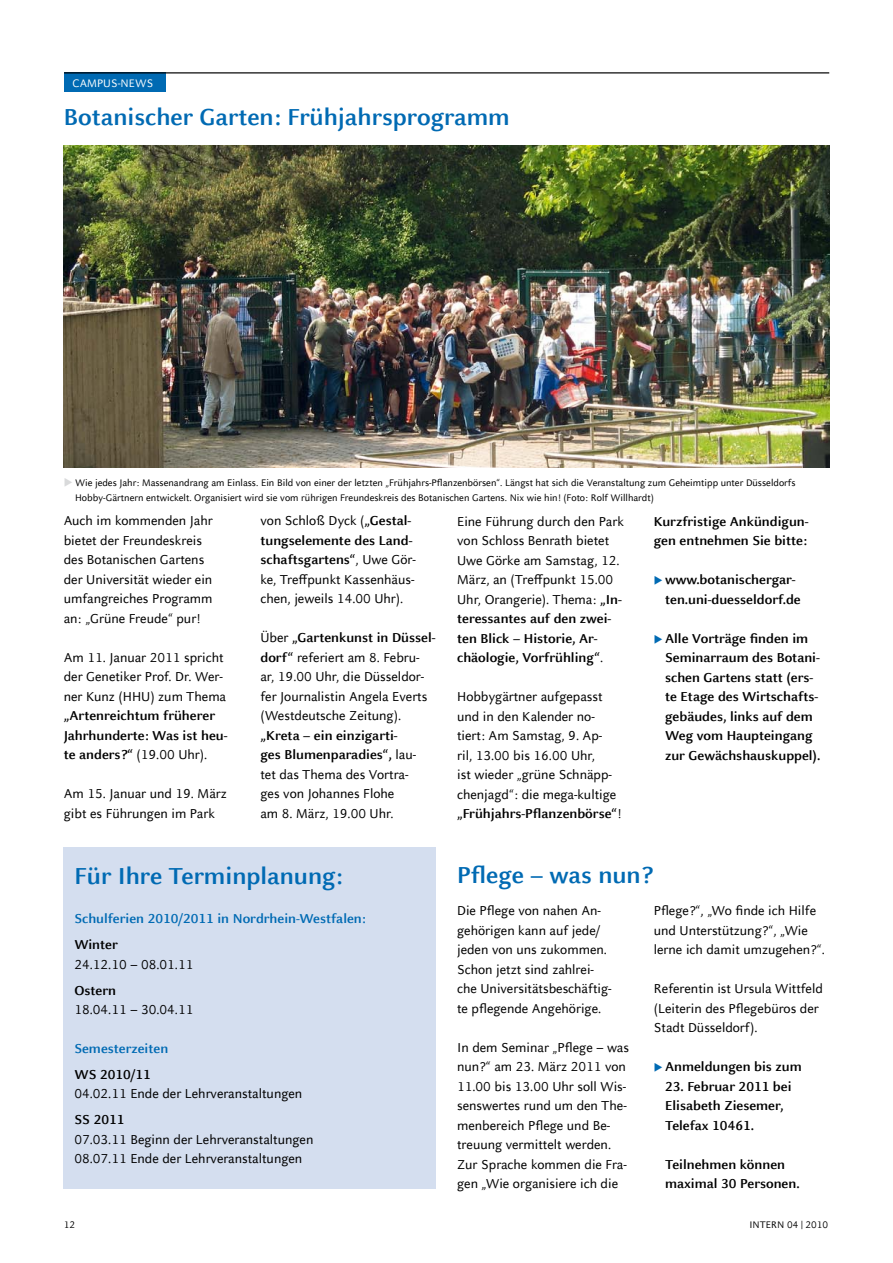
<style>
.page{position:relative;width:893px;height:1263px;background:#fff}
.page>*{position:absolute;margin:0;border:0;box-sizing:border-box;transform-origin:0 0}
.t1{font:700 25.5px "Celeste Sans Offc Pro";color:#006ab3}
.t2{font:14.25px/19.5px "Celeste Sans Offc Pro";color:#000}
.t3{font:700 14.25px/19.5px "Celeste Sans Offc Pro";color:#000}
.t4{font:700 14.25px "Celeste Sans Offc Pro";color:#006ab3}
.t5{font:12px "Celeste Sans Offc Pro";letter-spacing:.005em;color:#fff}
.t6{font:10.5px/14.7px "Celeste Sans Offc Pro";color:#000}
.s1{color:#d9dadb}
.s2{font-weight:700}
.s3{font-weight:400}
.s4{color:#006ab3}
</style>
<div class="page">
<div style="left:64px;top:72px;width:101px;height:20px;background:#006ab3"></div>
<hr style="left:64px;top:72px;width:765px;height:1px;background:#000">
<div style="left:64px;top:847px;width:372px;height:342px;background:#d4deef"></div>
<img style="left:64px;top:145px;width:765px;height:322px">
<p class="t5" style="left:73px;top:75px;width:81px">CAMPUS-NEWS</p>
<h1 class="t1" style="left:64px;top:101px;width:447px">Botanischer Garten: Frühjahrsprogramm</h1>
<p class="t6" style="left:75px;top:475px;width:722px;text-indent:-11px"><span class="s1">◆</span> Wie jedes Jahr: Massenandrang am Einlass. Ein Bild von einer der letzten „Frühjahrs-Pflanzenbörsen“. Längst hat sich die Veranstaltung zum Geheimtipp unter Düsseldorfs<br>Hobby-Gärtnern entwickelt. Organisiert wird sie vom rührigen Freundeskreis des Botanischen Gartens. Nix wie hin! (Foto: Rolf Willhardt)</p>
<p class="t2" style="left:457px;top:511px;width:168px">Eine Führung durch den Park von Schloss Benrath bietet<br>Uwe Görke am Samstag, 12.<br>März, an (Treffpunkt 15.00<br>U hr, Orangerie). Thema: <span class="s2">„In&shy;teressantes auf den zwei&shy;ten Blick – Historie, Ar&shy;chäologie, Vorfrühling“</span>.</p>
<p class="t2" style="left:457px;top:687px;width:166px">Hobbygärtner aufgepasst und in den Kalender no&shy;tiert: Am Samstag, 9. Ap-<br>ril, 13.00 bis 16.00 U hr,<br>ist wieder „grüne Schnäpp&shy;chenjagd“: die mega-kultige <span class="s2">„Frühjahrs-Pflanzenbörse“</span>!</p>
<p class="t2" style="left:260px;top:511px;width:157px">von Schloß Dyck (<span class="s2">„Gestal&shy;tungselemente des Land&shy;schaftsgartens“</span>, Uwe Gör&shy;ke, Treffpunkt Kassenhäus&shy;chen, jeweils 14.00 U hr).</p>
<p class="t2" style="left:260px;top:628px;width:177px">Über <span class="s2">„Gartenkunst in Düssel&shy;dorf“</span> referiert am 8. Febru&shy;ar, 19.00 U hr, die Düsseldor&shy;fer Journalistin Angela Everts (Westdeutsche Zeitung).</p>
<p class="t2" style="left:260px;top:725px;width:157px"><span class="s2">„Kreta – ein einzigarti&shy;ges Blumenparadies“,</span> lau&shy;tet das Thema des Vortra&shy;ges von Johannes Flohe<br>am 8. März, 19.00 U hr.</p>
<p class="t2" style="left:64px;top:511px;width:150px">Auch im kommenden Jahr bietet der Freundeskreis des Botanischen Gartens der U niversität wieder ein umfangreiches Programm an: „Grüne Freude“ pur!</p>
<p class="t2" style="left:64px;top:647px;width:164px">Am 11. Januar 2011 spricht der Genetiker Prof. Dr. Wer&shy;ner Kunz (HHU) zum Thema</p>
<p class="t3" style="left:64px;top:705px;width:165px">„Artenreichtum früherer<br>Jahrhunderte: Was ist heu&shy;te anders?“ <span class="s3">(19.00 U hr).</span></p>
<p class="t2" style="left:64px;top:784px;width:165px">Am 15. Januar und 19. März gibt es Führungen im Park</p>
<p class="t3" style="left:654px;top:511px;width:156px">Kurzfristige Ankündigun&shy;gen entnehmen Sie bitte:</p>
<p class="t3" style="left:665px;top:570px;width:137px;text-indent:-11px"><span class="s4">◆</span> www.botanischergar&shy;ten.uni-duesseldorf.de</p>
<p class="t3" style="left:665px;top:628px;width:157px;text-indent:-11px"><span class="s4">◆</span> Alle Vorträge finden im<br>Seminarraum des Botani&shy;schen Gartens statt (ers&shy;te Etage des Wirtschafts&shy;gebäudes, links auf dem<br>Weg vom Haupteingang zur Gewächshauskuppel).</p>
<h1 class="t1" style="left:74px;top:860px;width:270px">Für Ihre Terminplanung:</h1>
<p class="t4" style="left:74px;top:910px;width:293px">Schulferien 2010/2011 in Nordrhein-Westfalen:</p>
<p class="t3" style="left:74px;top:934px;width:45px">Winter</p>
<p class="t2" style="left:74px;top:954px;width:121px">24.12.10 – 08.01.11</p>
<p class="t3" style="left:74px;top:980px;width:43px">Ostern</p>
<p class="t2" style="left:74px;top:999px;width:121px">18.04.11 – 30.04.11</p>
<p class="t4" style="left:74px;top:1039px;width:95px">Semesterzeiten</p>
<p class="t3" style="left:74px;top:1064px;width:78px">WS 2010/11</p>
<p class="t2" style="left:74px;top:1084px;width:229px">04.02.11 Ende der Lehrveranstaltungen</p>
<p class="t3" style="left:74px;top:1109px;width:52px">SS 2011</p>
<p class="t2" style="left:74px;top:1129px;width:240px">07.03.11 Beginn der Lehrveranstaltungen<br>08.07.11 Ende der Lehrveranstaltungen</p>
<h1 class="t1" style="left:457px;top:859px;width:197px">Pflege – was nun?</h1>
<p class="t2" style="left:457px;top:901px;width:156px">Die Pflege von nahen An&shy;gehörigen kann auf jede/ jeden von uns zukommen.<br>Schon jetzt sind zahlrei&shy;che U niversitätsbeschäftig&shy;te pflegende Angehörige.</p>
<p class="t2" style="left:457px;top:1037px;width:173px">In dem Seminar „Pflege – was nun?“ am 23. März 2011 von<br>11.00 bis 13.00 U hr soll Wis&shy;senswertes rund um den The&shy;menbereich Pflege und Be&shy;treuung vermittelt werden.<br>Zur Sprache kommen die Fra&shy;gen „Wie organisiere ich die</p>
<p class="t2" style="left:654px;top:901px;width:173px">Pflege?“, „Wo finde ich Hilfe und U nterstützung?“, „Wie lerne ich damit umzugehen?“.</p>
<p class="t2" style="left:654px;top:979px;width:171px">Referentin ist U rsula Wittfeld (Leiterin des Pflegebüros der<br>Stadt Düsseldorf).</p>
<p class="t3" style="left:654px;top:1057px;width:149px"><span class="s4">◆</span> Anmeldungen bis zum</p>
<p class="t3" style="left:665px;top:1076px;width:128px">23. Februar 2011 bei<br>Elisabeth Ziesemer,<br>Telefax 10461.</p>
<p class="t3" style="left:665px;top:1154px;width:136px">Teilnehmen können maximal 30 Personen.</p>
<p class="t6" style="left:64px;top:1217px;width:13px">12</p>
<p class="t6" style="left:749px;top:1217px;width:80px">INTERN 04 | 2010</p>
</div>
